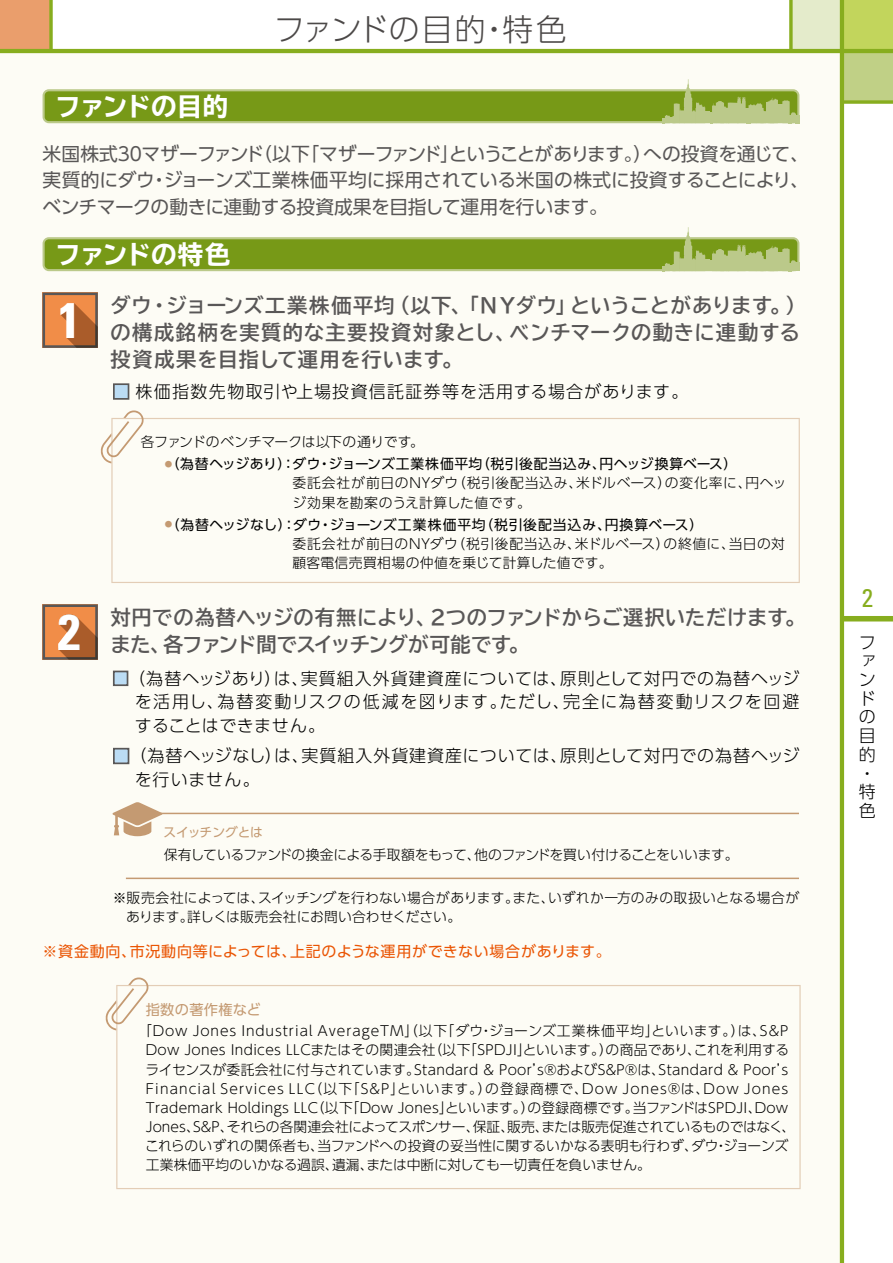
<style>
.page{position:relative;width:893px;height:1263px;background:#fff}
.page>*{position:absolute;margin:0;border:0;box-sizing:border-box;transform-origin:0 0}
.t1{font:700 condensed 49.95px "Univers";color:#fff}
.t2{font:300 30.9px "UD Shin Go Pro";letter-spacing:.005em;color:#4c4948}
.t3{font:700 expanded 25.5px "TBUD Go Std";letter-spacing:-.025em;color:#fff}
.t4{font:condensed 25.5px "Univers";color:#87ad1e}
.t5{font:700 20.25px/26.7px "TBUD Go Std";letter-spacing:.04em;color:#595757}
.t6{font:700 20.25px/26.7px "TBUD Go Std";color:#595757}
.t7{font:18.75px/26.2px "UD Shin Go Pro";letter-spacing:-.025em;color:#595757;text-align:justify}
.t8{font:300 16.95px/18.8px "UD Shin Go Pro";letter-spacing:.055em;color:#000}
.t9{font:15px "UD Shin Go Pro";letter-spacing:.045em;color:#ea5504}
.t10{font:14.25px "UD Shin Go Pro";letter-spacing:.02em;color:#c49a72}
.t11{font:300 13.8px/19.2px "UD Shin Go Pro";letter-spacing:.02em;color:#000}
.t12{font:300 13.8px/19.2px "UD Shin Go Pro";letter-spacing:.045em;color:#000}
.t13{font:300 13.8px/19.2px "UD Shin Go Pro";color:#000}
.t14{font:300 13.8px "UD Shin Go Pro";letter-spacing:-.03em;color:#000}
.t15{font:300 13.8px "UD Shin Go Pro";letter-spacing:-.025em;color:#000}
.t16{font:12.75px "UD Shin Go Pro";letter-spacing:-.01em;color:#c49a72}
.s1{font-weight:500;color:#bbdcf4}
.s2{font-weight:400}
.s3{font-weight:500;font-size:15.9px;color:#bbdcf4}
</style>
<div class="page">
<div style="left:0;top:0;width:51px;height:51px;background:#ea9e6c"></div>
<div style="left:842px;top:0;width:51px;height:51px;background:#c2d55c"></div>
<div style="left:842px;top:51px;width:51px;height:51px;background:#c0d086"></div>
<div style="left:791px;top:0;width:51px;height:51px;background:#e4ebcb"></div>
<svg style="left:49px;top:0;width:4px;height:49px"></svg>
<div style="left:0;top:51px;width:842px;height:1212px;background:#fdfcf5"></div>
<div style="left:842px;top:616px;width:51px;height:5px;background:#87ad1e"></div>
<hr style="left:840px;top:0;width:4px;height:1263px;background:#87ad1e">
<hr style="left:0;top:49px;width:893px;height:4px;background:#87ad1e">
<svg style="left:844px;top:100px;width:49px;height:4px"></svg>
<svg style="left:789px;top:0;width:4px;height:49px"></svg>
<svg style="left:43px;top:79px;width:756px;height:44px"></svg>
<svg style="left:43px;top:227px;width:756px;height:44px"></svg>
<div style="left:113px;top:383px;width:16px;height:17px;border:2px solid #595757"></div>
<svg style="left:43px;top:293px;width:55px;height:55px;background:#c57641"></svg>
<div style="left:113px;top:671px;width:15px;height:15px;border:2px solid #595757"></div>
<div style="left:113px;top:748px;width:16px;height:16px;border:2px solid #595757"></div>
<svg style="left:43px;top:604px;width:55px;height:56px;background:#bb703d"></svg>
<svg style="left:113px;top:802px;width:49px;height:34px"></svg>
<hr style="left:128px;top:813px;width:671px;height:1px;background:#c49a72">
<hr style="left:126px;top:877px;width:673px;height:2px;background:#c49a72">
<svg style="left:111px;top:418px;width:689px;height:165px"></svg>
<svg style="left:101px;top:410px;width:43px;height:53px"></svg>
<svg style="left:116px;top:985px;width:685px;height:204px"></svg>
<svg style="left:105px;top:977px;width:44px;height:53px"></svg>
<h3 class="t3" style="left:55px;top:92px;width:175px">ファンドの目的</h3>
<h2 class="t2" style="left:274px;top:4px;width:295px">ファンドの目的・特色</h2>
<h3 class="t7" style="left:43px;top:140px;width:768px">米国株式３０マザーファンド（以下「マザーファンド」ということがあります。）への投資を通じて、実質的にダウ・ジョーンズ工業株価平均に採用されている米国の株式に投資することにより、ベンチマークの動きに連動する投資成果を目指して運用を行います。</h3>
<h3 class="t3" style="left:55px;top:240px;width:177px">ファンドの特色</h3>
<h1 class="t1" style="left:58px;top:289px;width:24px">1</h1>
<h1 class="t1" style="left:58px;top:601px;width:24px">2</h1>
<h3 class="t5" style="left:111px;top:292px;width:696px">ダウ・ジョーンズ工業株価平均（以下、「ＮＹダウ」ということがあります。）の構成銘柄を実質的な主要投資対象とし、ベンチマークの動きに連動する投資成果を目指して運用を行います。</h3>
<p class="t8" style="left:113px;top:382px;width:577px"><span class="s1">■</span> 株価指数先物取引や上場投資信託証券等を活用する場合があります。</p>
<p class="t15" style="left:141px;top:431px;width:285px">各ファンドのベンチマークは以下の通りです。</p>
<p class="t12" style="left:292px;top:454px;width:495px;text-indent:-127px"><sup>●</sup><span class="s2">（為替ヘッジあり）：ダウ・ジョーンズ工業株価平均（税引後配当込み、円ヘッジ換算ベース）<br></span>委託会社が前日のNYダウ（税引後配当込み、米ドルベース）の変化率に、円ヘッジ効果を勘案のうえ計算した値です。</p>
<p class="t11" style="left:292px;top:514px;width:494px;text-indent:-127px"><sup>●</sup><span class="s2">（為替ヘッジなし）：ダウ・ジョーンズ工業株価平均（税引後配当込み、円換算ベース）<br></span>委託会社が前日のNYダウ（税引後配当込み、米ドルベース）の終値に、当日の対顧客電信売買相場の仲値を乗じて計算した値です。</p>
<h3 class="t6" style="left:111px;top:604px;width:696px">対円での為替ヘッジの有無により、2つのファンドからご選択いただけます。また、各ファンド間でスイッチングが可能です。</h3>
<p class="t8" style="left:135px;top:666px;width:666px;line-height:23.4px;text-align:justify;text-indent:-22px"><span class="s3">■</span>（為替ヘッジあり）は、実質組入外貨建資産については、原則として対円での為替ヘッジを活用し、為替変動リスクの低減を図ります。ただし、完全に為替変動リスクを回避することはできません。</p>
<p class="t8" style="left:135px;top:744px;width:666px;line-height:23.4px;text-indent:-22px"><span class="s1">■</span>（為替ヘッジなし）は、実質組入外貨建資産については、原則として対円での為替ヘッジを行いません。</p>
<p class="t16" style="left:164px;top:822px;width:101px">スイッチングとは</p>
<p class="t14" style="left:164px;top:843px;width:576px">保有しているファンドの換金による手取額をもって、他のファンドを買い付けることをいいます。</p>
<p class="t13" style="left:126px;top:888px;width:675px;text-indent:-13px">※販売会社によっては、スイッチングを行わない場合があります。また、いずれか一方のみの取扱いとなる場合があります。詳しくは販売会社にお問い合わせください。</p>
<p class="t9" style="left:43px;top:939px;width:570px">※資金動向、市況動向等によっては、上記のような運用ができない場合があります。</p>
<p class="t10" style="left:146px;top:998px;width:117px">指数の著作権など</p>
<p class="t11" style="left:145px;top:1021px;width:652px;text-indent:-7px">「Dow Jones Industrial AverageTM」（以下「ダウ・ジョーンズ工業株価平均」といいます。）は、S&amp;P Dow Jones Indices LLCまたはその関連会社（以下「SPDJI」といいます。）の商品であり、これを利用するライセンスが委託会社に付与されています。Standard &amp; Poor’s®およびS&amp;P®は、Standard &amp; Poor’s Financial Services LLC（以下「S&amp;P」といいます。）の登録商標で、Dow Jones®は、Dow Jones Trademark Holdings LLC（以下「Dow Jones」といいます。）の登録商標です。当ファンドはSPDJI、Dow Jones、S&amp;P、それらの各関連会社によってスポンサー、保証、販売、または販売促進されているものではなく、これらのいずれの関係者も、当ファンドへの投資の妥当性に関するいかなる表明も行わず、ダウ・ジョーンズ工業株価平均のいかなる過誤、遺漏、または中断に対しても一切責任を負いません。</p>
<h3 class="t4" style="left:862px;top:582px;width:13px">2</h3>
<p class="t8" style="left:859px;top:632px;width:18px">ファンドの目的・特色</p>
</div>
